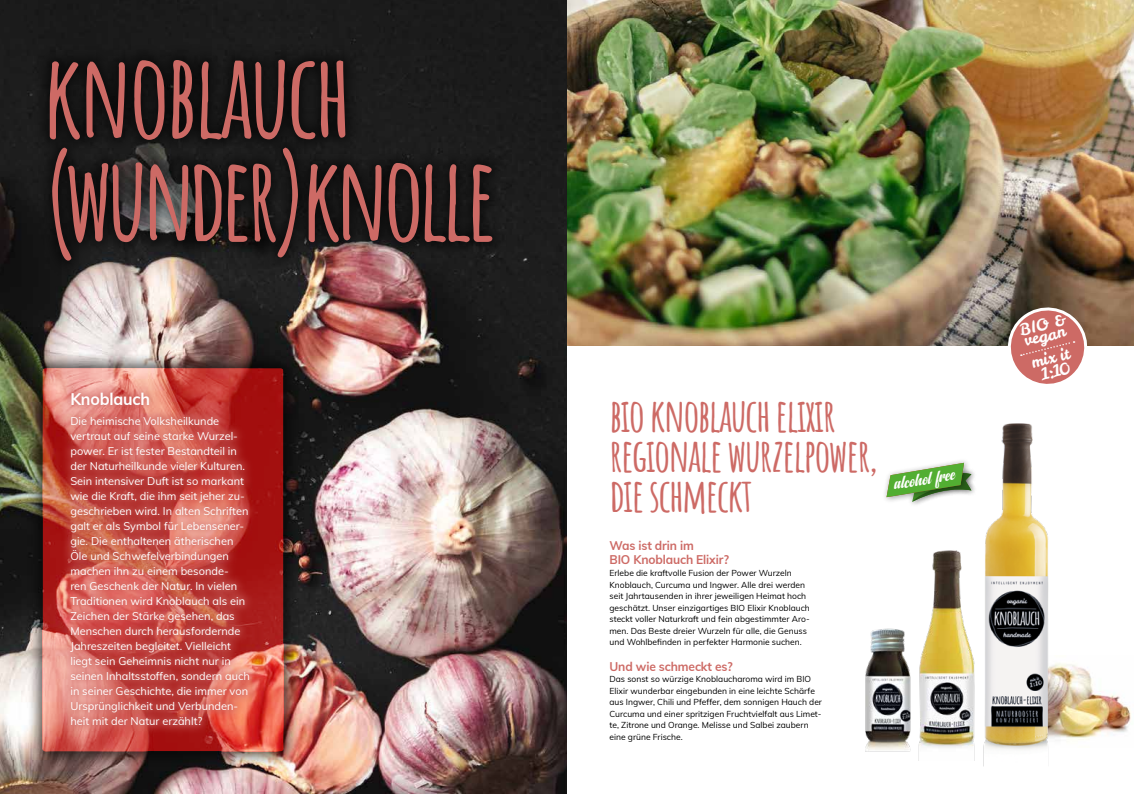
<style>
.page{position:relative;width:1134px;height:794px;background:#fff}
.page>*{position:absolute;margin:0;border:0;box-sizing:border-box;transform-origin:0 0}
.t1{font:700 115px/102.7px "Amatic SC";letter-spacing:-.06em;color:#cd6a65}
.t2{font:700 45px/40px "Amatic SC";letter-spacing:-.04em;color:#cd6a65}
.t3{font:italic 17.4px "Anydore";color:#fff}
.t4{font:700 16.8px "Mulish";letter-spacing:-.01em;color:#fff;scale:.95 1}
.t5{font:16px/23px "Leckerli One";color:#fff}
.t6{font:700 12.6px/14.4px "Mulish";letter-spacing:-.01em;color:#cd6a65;scale:.95 1}
.t7{font:11px/15px "Mulish";color:#fff}
.t8{font:8.5px/11.5px "Mulish";color:#000}
</style>
<div class="page">
<img style="left:567px;top:0;width:567px;height:346px">
<img style="left:0;top:0;width:567px;height:794px">
<img style="left:1054px;top:663px;width:77px;height:77px">
<div style="left:34px;top:44px;width:474px;height:232px;background:#000;opacity:.6"></div>
<div style="left:27px;top:352px;width:272px;height:415px;background:#000;opacity:.6"></div>
<svg style="left:43px;top:368px;width:240px;height:383px;background:#c3443c"></svg>
<svg style="left:61px;top:382px;width:198px;height:353px;background:#c8534c"></svg>
<svg style="left:1003px;top:303px;width:87px;height:81px"></svg>
<img style="left:983px;top:423px;width:71px;height:343px">
<img style="left:920px;top:550px;width:55px;height:210px">
<img style="left:865px;top:628px;width:55px;height:133px">
<div style="left:897px;top:468px;width:80px;height:40px;background:#000;opacity:.4"></div>
<div style="left:882px;top:458px;width:89px;height:46px;background:#000;opacity:.4"></div>
<svg style="left:882px;top:463px;width:89px;height:39px"></svg>
<h1 class="t1" style="left:43px;top:36px;width:457px">KNOBLAUCH (WUNDER)KNOLLE</h1>
<h3 class="t4" style="left:70px;top:386px;width:85px">Knoblauch</h3>
<p class="t7" style="left:70px;top:412px;width:181px">Die heimische Volksheilkunde vertraut auf seine starke Wurzel&shy;power. Er ist fester Bestandteil in der Naturheilkunde vieler Kulturen.<br>Sein intensiver Duft ist so markant wie die Kraft, die ihm seit jeher zu&shy;geschrieben wird. In alten Schriften galt er als Symbol für Lebensener&shy;gie. Die enthaltenen ätherischen Öle und Schwefelverbindungen machen ihn zu einem besonde-<br>ren Geschenk der Natur. In vielen Traditionen wird Knoblauch als ein Zeichen der Stärke gesehen, das Menschen durch herausfordernde Jahreszeiten begleitet. Vielleicht liegt sein Geheimnis nicht nur in seinen Inhaltsstoffen, sondern auch in seiner Geschichte, die immer von Ursprünglichkeit und Verbunden&shy;heit mit der Natur erzählt?</p>
<h2 class="t2" style="left:609px;top:392px;width:270px">BIO KNOBLAUCH ELIXIR<br>REGIONALE WURZELPOWER,<br>DIE SCHMECKT</h2>
<p class="t6" style="left:609px;top:538px;width:127px">Was ist drin im<br>BIO Knoblauch Elixir?</p>
<p class="t8" style="left:609px;top:567px;width:202px">Erlebe die kraftvolle Fusion der Power Wurzeln Knoblauch, Curcuma und Ingwer. Alle drei werden seit Jahrtausenden in ihrer jeweiligen Heimat hoch geschätzt. Unser einzigartiges BIO Elixir Knoblauch steckt voller Naturkraft und fein abgestimmter Aro&shy;men. Das Beste dreier Wurzeln für alle, die Genuss und Wohlbefinden in perfekter Harmonie suchen.</p>
<p class="t6" style="left:609px;top:658px;width:131px">Und wie schmeckt es?</p>
<p class="t8" style="left:609px;top:673px;width:214px">Das sonst so würzige Knoblaucharoma wird im BIO Elixir wunderbar eingebunden in eine leichte Schärfe aus Ingwer, Chili und Pfeffer, dem sonnigen Hauch der Curcuma und einer spritzigen Fruchtvielfalt aus Limet&shy;te, Zitrone und Orange. Melisse und Salbei zaubern eine grüne Frische.</p>
<h3 class="t3" style="left:892px;top:473px;width:63px;rotate:-9deg">alcohol free</h3>
<h3 class="t5" style="left:1017px;top:319px;width:47px;rotate:-14deg">BIO &amp;</h3>
<h3 class="t5" style="left:1022px;top:330px;width:43px;rotate:-14deg">vegan mix it</h3>
<h3 class="t5" style="left:1038px;top:363px;width:32px;rotate:-14deg">1:10</h3>
</div>
